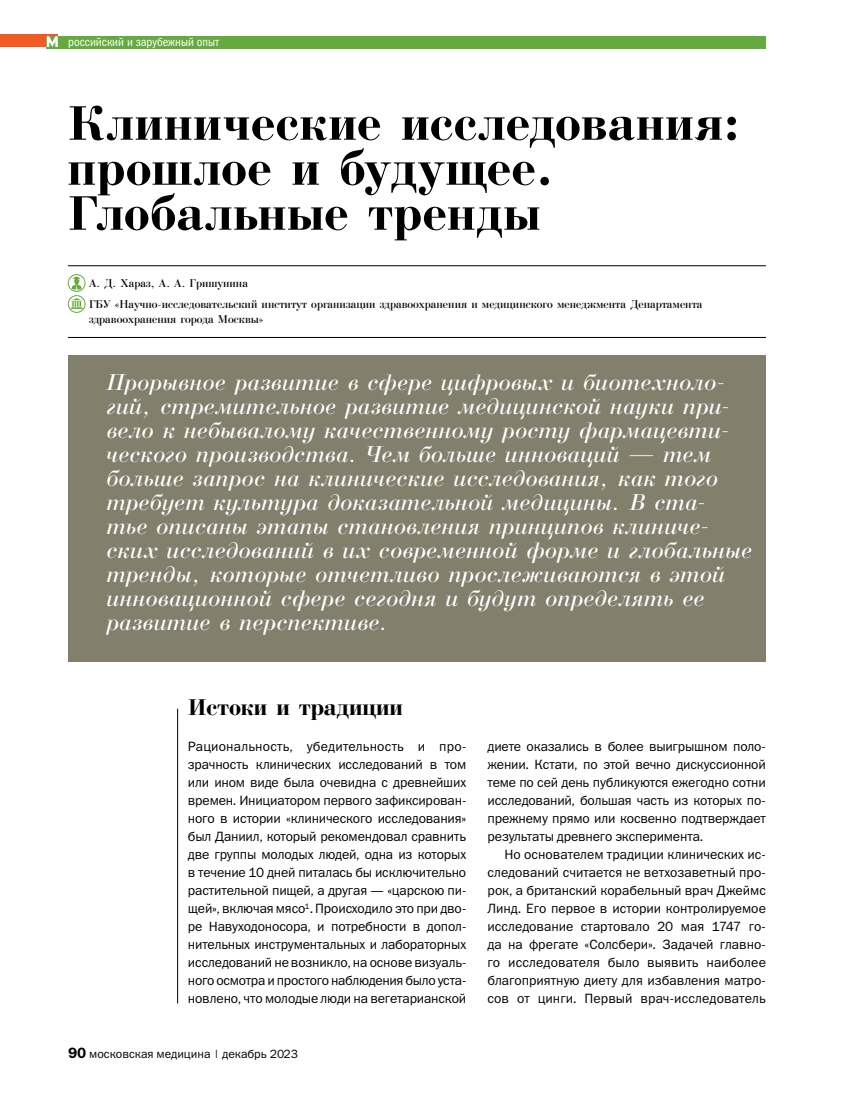
<style>
.page{position:relative;width:851px;height:1106px;background:#fff}
.page>*{position:absolute;margin:0;border:0;box-sizing:border-box;transform-origin:0 0}
.t1{font:51px/45px "Bodoni Bold Cyrillic";letter-spacing:.015em;color:#000}
.t2{font:italic 24px/24px "Bodoni";letter-spacing:.01em;color:#fff}
.t3{font:24px "Bodoni Bold Cyrillic";color:#000}
.t4{font:13.5px/18px "Franklin Gothic Book ITC";letter-spacing:-.01em;color:#000;text-align:justify}
.t5{font:12px/21px "Bodoni Cyrillic";color:#000}
.t6{font:12px "Franklin Gothic Book ITC";color:#000}
.t7{font:12px "Franklin Gothic Book Cond ITC";color:#fff}
.s1{font-family:"Franklin Gothic Demi ITC";font-size:15px}
</style>
<div class="page">
<div style="left:68px;top:355px;width:697px;height:306px;background:#82806d"></div>
<svg style="left:72px;top:276px;width:9px;height:13px"></svg>
<div style="left:68px;top:274px;width:17px;height:17px;border:1px solid #64aa3c;border-radius:50%"></div>
<svg style="left:71px;top:298px;width:11px;height:11px"></svg>
<div style="left:68px;top:295px;width:17px;height:17px;border:1px solid #64aa3c;border-radius:50%"></div>
<hr style="left:68px;top:337px;width:697px;height:1px;background:#000">
<hr style="left:68px;top:265px;width:697px;height:1px;background:#000">
<hr style="left:177px;top:708px;width:1px;height:295px;background:#000">
<div style="left:0;top:34px;width:45px;height:13px;background:#f15a22"></div>
<svg style="left:45px;top:34px;width:13px;height:13px"></svg>
<div style="left:47px;top:36px;width:718px;height:13px;background:#64aa3c"></div>
<svg style="left:47px;top:36px;width:11px;height:11px"></svg>
<p class="t7" style="left:68px;top:35px;width:153px">российский и зарубежный опыт</p>
<h1 class="t1" style="left:68px;top:102px;width:674px">Клинические исследования: прошлое и будущее.<br>Глобальные тренды</h1>
<p class="t5" style="left:89px;top:273px;width:615px">А. Д. Хараз, А. А. Гришунина<br>ГБУ «Научно-исследовательский институт организации здравоохранения и медицинского менеджмента Департамента</p>
<p class="t5" style="left:89px;top:309px;width:176px">здравоохранения города Москвы»</p>
<p class="t2" style="left:107px;top:370px;width:647px">Прорывное развитие в сфере цифровых и биотехноло&shy;гий, стремительное развитие медицинской науки при&shy;вело к небывалому качественному росту фармацевти&shy;ческого производства. Чем больше инноваций — тем больше запрос на клинические исследования, как того требует культура доказательной медицины. В ста&shy;тье описаны этапы становления принципов клиниче&shy;ских исследований в их современной форме и глобальные тренды, которые отчетливо прослеживаются в этой инновационной сфере сегодня и будут определять ее развитие в перспективе.</p>
<h2 class="t3" style="left:188px;top:695px;width:216px">Истоки и традиции</h2>
<p class="t4" style="left:188px;top:737px;width:280px">Рациональность, убедительность и про&shy;зрачность клинических исследований в том или ином виде была очевидна с древнейших времен. Инициатором первого зафиксирован&shy;ного в истории «клинического исследования» был Даниил, который рекомендовал сравнить две группы молодых людей, одна из которых в течение 10 дней питалась бы исключительно растительной пищей, а другая — «царскою пи&shy;щей», включая мясо<sup>1</sup>. Происходило это при дво&shy;ре Навуходоносора, и потребности в допол&shy;нительных инструментальных и лабораторных исследований не возникло, на основе визуаль&shy;ного осмотра и простого наблюдения было уста&shy;новлено, что молодые люди на вегетарианской</p>
<p class="t4" style="left:487px;top:737px;width:280px">диете оказались в более выигрышном поло&shy;жении. Кстати, по этой вечно дискуссионной теме по сей день публикуются ежегодно сотни исследований, большая часть из которых по&shy;прежнему прямо или косвенно подтверждает результаты древнего эксперимента.</p>
<p class="t4" style="left:487px;top:845px;width:280px;text-indent:17px">Но основателем традиции клинических ис&shy;следований считается не ветхозаветный про&shy;рок, а британский корабельный врач Джеймс Линд. Его первое в истории контролируемое исследование стартовало 20 мая 1747 го&shy;да на фрегате «Солсбери». Задачей главно&shy;го исследователя было выявить наиболее благоприятную диету для избавления матро&shy;сов от цинги. Первый врач-исследователь</p>
<p class="t6" style="left:68px;top:1045px;width:231px"><span class="s1">90</span> московская медицина | декабрь 2023</p>
</div>
